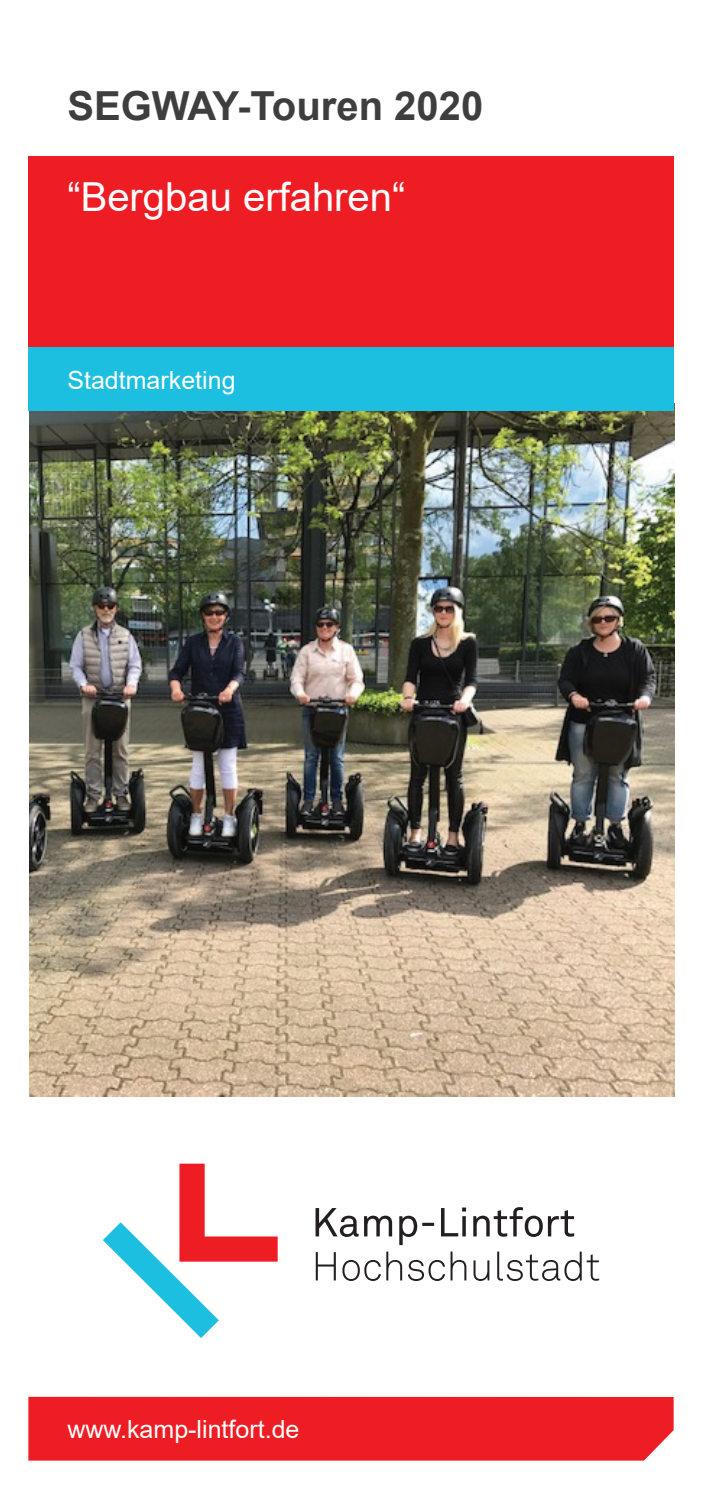
<style>
.page{position:relative;width:702px;height:1489px;background:#fff}
.page>*{position:absolute;margin:0;border:0;box-sizing:border-box;transform-origin:0 0}
.t1{font:40px "Arial";color:#fff}
.t2{font:700 40px "Arial";color:#3e3e3f}
.t3{font:25px "Arial";color:#fff}
</style>
<div class="page">
<img style="left:30px;top:403px;width:644px;height:692px">
<div style="left:28px;top:156px;width:645px;height:191px;background:#ee1d23"></div>
<div style="left:28px;top:347px;width:645px;height:64px;background:#1cbfdf"></div>
<svg style="left:103px;top:1163px;width:175px;height:174px"></svg>
<svg style="left:315px;top:1207px;width:259px;height:37px"></svg>
<svg style="left:316px;top:1251px;width:283px;height:29px"></svg>
<div style="left:28px;top:1396px;width:645px;height:64px;background:#ee1d23"></div>
<h1 class="t2" style="left:67px;top:78px;width:417px">SEGWAY-Touren 2020</h1>
<h1 class="t1" style="left:67px;top:169px;width:339px">“Bergbau erfahren“</h1>
<p class="t3" style="left:67px;top:363px;width:170px">Stadtmarketing</p>
<p class="t3" style="left:67px;top:1411px;width:233px">www.kamp-lintfort.de</p>
</div>
